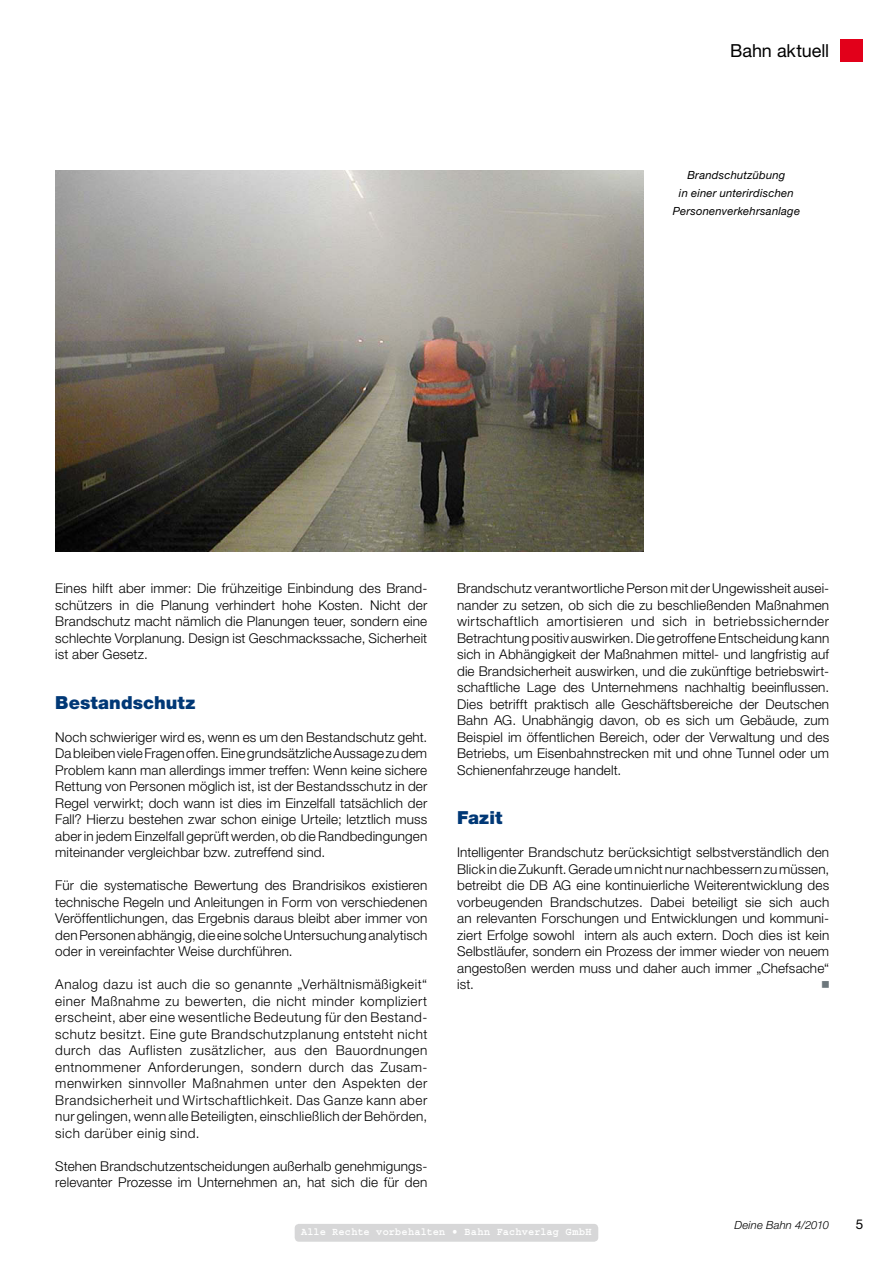
<style>
.page{position:relative;width:893px;height:1263px;background:#fff}
.page>*{position:absolute;margin:0;border:0;box-sizing:border-box;transform-origin:0 0}
.t1{font:900 18px "Helvetica Neue";letter-spacing:.005em;color:#003876}
.t2{font:18px "Helvetica Neue";letter-spacing:-.005em;color:#000}
.t3{font:300 13.5px/16.5px "Helvetica Neue";letter-spacing:.01em;color:#000;text-align:justify}
.t4{font:13.5px "Helvetica Neue";color:#000}
.t5{font:13.5px "Universal Newswith Comm Pi";color:#6d777c}
.t6{font:italic 11.25px/18px "Helvetica Neue";letter-spacing:.02em;color:#000;text-align:center}
.t7{font:italic 300 11.25px "Helvetica Neue";letter-spacing:.015em;color:#000}
.t8{font:700 10.65px "Courier";letter-spacing:.025em;color:#fff;scale:.95 1}
</style>
<div class="page">
<div style="left:840px;top:39px;width:23px;height:23px;background:#e2001a"></div>
<img style="left:55px;top:170px;width:588px;height:381px">
<div style="left:295px;top:1224px;width:303px;height:18px;background:#d7d7d8;border-radius:4px"></div>
<h1 class="t2" style="left:730px;top:40px;width:101px">Bahn aktuell</h1>
<p class="t6" style="left:673px;top:166px;width:129px">Brandschutzübung<br>in einer unterirdischen<br>Personenverkehrsanlage</p>
<p class="t3" style="left:55px;top:580px;width:374px">Eines hilft aber immer: Die frühzeitige Einbindung des Brand&shy;schützers in die Planung verhindert hohe Kosten. Nicht der Brandschutz macht nämlich die Planungen teuer, sondern eine schlechte Vorplanung. Design ist Geschmackssache, Sicherheit ist aber Gesetz.</p>
<h1 class="t1" style="left:55px;top:692px;width:142px">Bestandschutz</h1>
<p class="t3" style="left:55px;top:728px;width:374px">Noch schwieriger wird es, wenn es um den Bestandschutz geht.<br>Da bleiben viele Fragen offen. Eine grundsätzliche Aussage zu dem Problem kann man allerdings immer treffen: Wenn keine sichere Rettung von Personen möglich ist, ist der Bestandsschutz in der Regel verwirkt; doch wann ist dies im Einzelfall tatsächlich der Fall? Hierzu bestehen zwar schon einige Urteile; letztlich muss aber in jedem Einzelfall geprüft werden, ob die Randbedingungen miteinander vergleichbar bzw. zutreffend sind.</p>
<p class="t3" style="left:55px;top:877px;width:374px">Für die systematische Bewertung des Brandrisikos existieren technische Regeln und Anleitungen in Form von verschiedenen Veröffentlichungen, das Ergebnis daraus bleibt aber immer von den Personen abhängig, die eine solche Untersuchung analytisch oder in vereinfachter Weise durchführen.</p>
<p class="t3" style="left:55px;top:976px;width:374px">Analog dazu ist auch die so genannte „Verhältnismäßigkeit“ einer Maßnahme zu bewerten, die nicht minder kompliziert erscheint, aber eine wesentliche Bedeutung für den Bestand&shy;schutz besitzt. Eine gute Brandschutzplanung entsteht nicht durch das Auflisten zusätzlicher, aus den Bauordnungen entnommener Anforderungen, sondern durch das Zusam&shy;menwirken sinnvoller Maßnahmen unter den Aspekten der Brandsicherheit und Wirtschaftlichkeit. Das Ganze kann aber nur gelingen, wenn alle Beteiligten, einschließlich der Behörden, sich darüber einig sind.</p>
<p class="t3" style="left:55px;top:1157px;width:374px">Stehen Brandschutzentscheidungen außerhalb genehmigungs&shy;relevanter Prozesse im Unternehmen an, hat sich die für den</p>
<p class="t3" style="left:457px;top:580px;width:374px">Brandschutz verantwortliche Person mit der Ungewissheit ausei&shy;nander zu setzen, ob sich die zu beschließenden Maßnahmen wirtschaftlich amortisieren und sich in betriebssichernder Betrachtung positiv auswirken. Die getroffene Entscheidung kann sich in Abhängigkeit der Maßnahmen mittel- und langfristig auf die Brandsicherheit auswirken, und die zukünftige betriebswirt&shy;schaftliche Lage des Unternehmens nachhaltig beeinflussen.<br>Dies betrifft praktisch alle Geschäftsbereiche der Deutschen Bahn AG. Unabhängig davon, ob es sich um Gebäude, zum Beispiel im öffentlichen Bereich, oder der Verwaltung und des Betriebs, um Eisenbahnstrecken mit und ohne Tunnel oder um Schienenfahrzeuge handelt.</p>
<h1 class="t1" style="left:457px;top:807px;width:47px">Fazit</h1>
<p class="t3" style="left:457px;top:844px;width:374px">Intelligenter Brandschutz berücksichtigt selbstverständlich den Blick in die Zukunft. Gerade um nicht nur nachbessern zu müssen, betreibt die DB AG eine kontinuierliche Weiterentwicklung des vorbeugenden Brandschutzes. Dabei beteiligt sie sich auch an relevanten Forschungen und Entwicklungen und kommuni&shy;ziert Erfolge sowohl intern als auch extern. Doch dies ist kein Selbstläufer, sondern ein Prozess der immer wieder von neuem angestoßen werden muss und daher auch immer „Chefsache“ ist.</p>
<p class="t5" style="left:822px;top:979px;width:9px">n</p>
<p class="t8" style="left:301px;top:1227px;width:307px">Alle Rechte vorbehalten • Bahn Fachverlag GmbH</p>
<p class="t7" style="left:734px;top:1218px;width:96px">Deine Bahn 4/2010</p>
<p class="t4" style="left:856px;top:1216px;width:9px">5</p>
</div>
